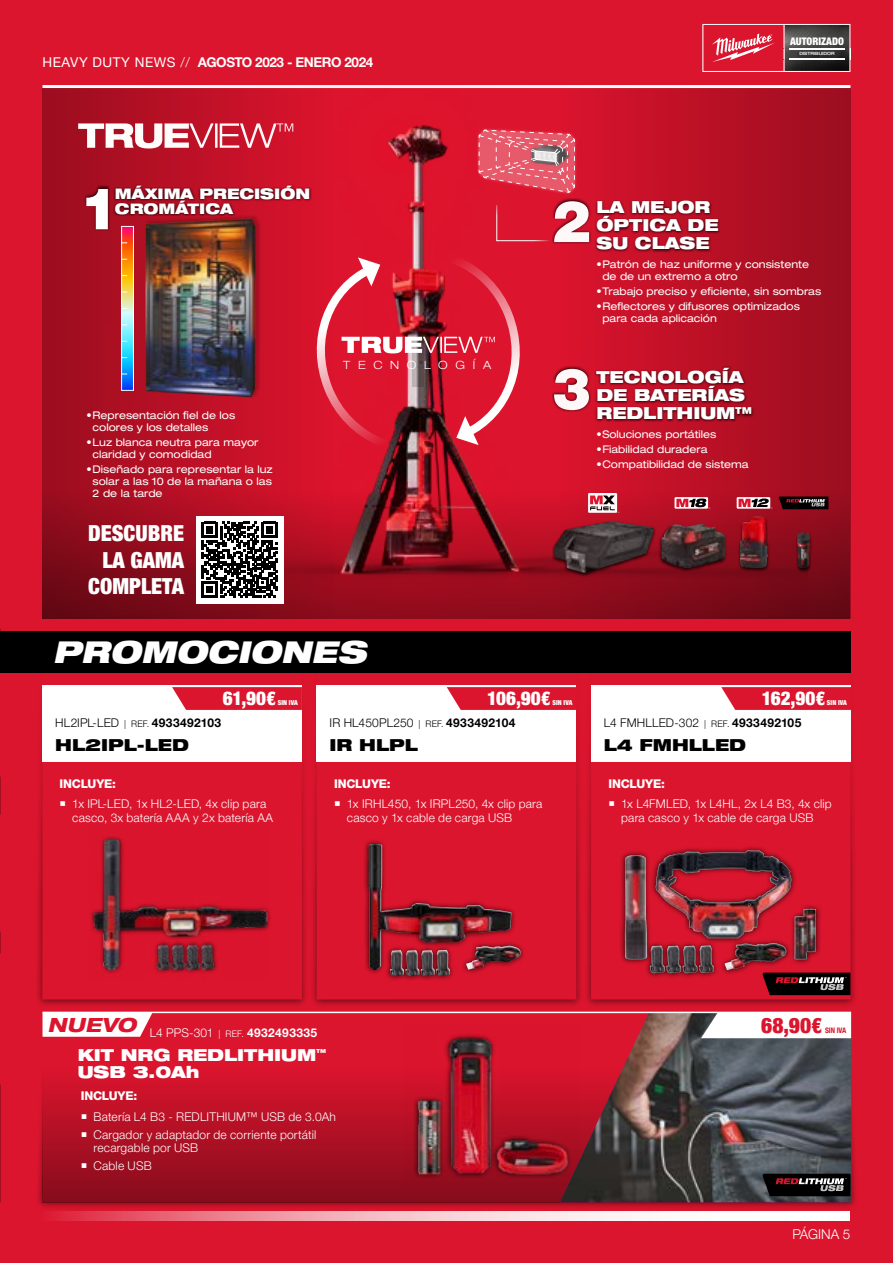
<style>
.page{position:relative;width:893px;height:1263px;background:#dc152e}
.page>*{position:absolute;margin:0;border:0;box-sizing:border-box;transform-origin:0 0}
.t1{font:900 57.9px "Helvetica Neue LTW1 G";color:#fff}
.t2{font:italic 900 expanded 30px "Helvetica Neue LTW1 G";letter-spacing:-.005em;color:#fff}
.t3{font:900 condensed 22.05px/26.5px "Helvetica Neue LTW1 G";color:#fff;text-align:right}
.t4{font:900 condensed 21.45px "Helvetica Neue LTW1 G";color:#dc152e}
.t5{font:italic 800 expanded 19.5px "Helvetica Neue LTW1 G";letter-spacing:.005em;color:#dc152e}
.t6{font:900 condensed 19.2px "Helvetica Neue LTW1 G";color:#fff}
.t7{font:900 expanded 16.5px/18px "Helvetica Neue LTW1 G";color:#fff}
.t8{font:900 expanded 16.5px "Helvetica Neue LTW1 G";color:#000}
.t9{font:900 expanded 14.55px "Helvetica Neue LTW1 G";color:#fff}
.t10{font:700 13.5px "Helvetica Neue LTW1 G";letter-spacing:-.03em;color:#fff}
.t11{font:300 13.5px "Helvetica Neue LTW1 G";color:#fff}
.t12{font:300 12px/13.5px "Helvetica Neue LTW1 G";letter-spacing:.015em;color:#fff}
.t13{font:300 12px "Helvetica Neue LTW1 G";letter-spacing:.01em;color:#000}
.t14{font:800 12px "Helvetica Neue LTW1 G";letter-spacing:-.015em;color:#fff}
.t15{font:700 12px "Helvetica Neue LTW1 G";letter-spacing:.03em;color:#fff}
.t16{font:300 expanded 11.25px "Helvetica Neue LT Com";letter-spacing:.68em;color:#fff}
.t17{font:expanded 10.5px/12px "Helvetica Neue LTW1 G";color:#fff}
.t18{font:900 condensed 10.5px "Helvetica Neue LT Com";color:#fff}
.t19{font:700 condensed 7.65px "Helvetica Neue LTW1 G";letter-spacing:-.01em;color:#dc152e}
.t20{font:900 condensed 6.75px "Helvetica Neue LTW1 G";letter-spacing:.01em;color:#fff}
.t21{font:500 expanded 4.35px "Helvetica Neue LT Com";letter-spacing:-.01em;color:#fff}
.s1{font-weight:400}
.s2{font-weight:300}
.s3{font-size:9px}
.s4{font-weight:700}
.s5{font-weight:300;font-size:9px}
</style>
<div class="page">
<hr style="left:43px;top:85px;width:807px;height:3px;background:#fff">
<svg style="left:53px;top:1211px;width:797px;height:9px;background:#f4bcc3"></svg>
<div style="left:310px;top:662px;width:273px;height:345px;background:#000;opacity:.5"></div>
<div style="left:317px;top:663px;width:259px;height:336px;background:#dc152e"></div>
<div style="left:36px;top:662px;width:273px;height:345px;background:#000;opacity:.5"></div>
<div style="left:43px;top:663px;width:259px;height:336px;background:#dc152e"></div>
<div style="left:36px;top:1045px;width:822px;height:165px;background:#000;opacity:.5"></div>
<div style="left:43px;top:1048px;width:808px;height:154px;background:#dc152e"></div>
<div style="left:584px;top:662px;width:273px;height:345px;background:#000;opacity:.5"></div>
<div style="left:591px;top:663px;width:259px;height:336px;background:#dc152e"></div>
<div style="left:317px;top:685px;width:259px;height:77px;background:#fff"></div>
<div style="left:43px;top:685px;width:259px;height:77px;background:#fff"></div>
<div style="left:591px;top:685px;width:259px;height:77px;background:#fff"></div>
<div style="left:89px;top:835px;width:183px;height:140px;background:#000;opacity:.75"></div>
<img style="left:89px;top:835px;width:179px;height:140px">
<div style="left:363px;top:839px;width:162px;height:143px;background:#000;opacity:.75"></div>
<img style="left:368px;top:844px;width:40px;height:126px">
<div style="left:619px;top:845px;width:202px;height:133px;background:#000;opacity:.75"></div>
<img style="left:670px;top:850px;width:81px;height:5px">
<svg style="left:172px;top:687px;width:130px;height:23px;background:#de233b"></svg>
<svg style="left:447px;top:687px;width:130px;height:23px;background:#de233a"></svg>
<svg style="left:721px;top:687px;width:130px;height:23px;background:#de243b"></svg>
<div style="left:0;top:631px;width:850px;height:42px;background:#000"></div>
<div style="left:43px;top:1067px;width:808px;height:135px;background:linear-gradient(to bottom,#db142d,#860c1c)"></div>
<svg style="left:807px;top:88px;width:43px;height:531px;background:#970d1f"></svg>
<img style="left:560px;top:1013px;width:291px;height:189px">
<svg style="left:807px;top:496px;width:21px;height:13px"></svg>
<svg style="left:763px;top:1174px;width:87px;height:22px;background:#2e2425"></svg>
<svg style="left:763px;top:972px;width:87px;height:23px;background:#362023"></svg>
<div style="left:796px;top:531px;width:17px;height:42px;background:#000;opacity:.75"></div>
<img style="left:43px;top:85px;width:764px;height:534px">
<hr style="left:43px;top:1012px;width:808px;height:1px;background:#fff">
<svg style="left:702px;top:24px;width:148px;height:48px"></svg>
<img style="left:783px;top:49px;width:67px;height:10px">
<img style="left:790px;top:49px;width:54px;height:1px">
<img style="left:790px;top:59px;width:54px;height:1px">
<svg style="left:737px;top:497px;width:33px;height:12px"></svg>
<svg style="left:738px;top:498px;width:34px;height:11px"></svg>
<div style="left:674px;top:497px;width:34px;height:12px;background:#fff"></div>
<svg style="left:676px;top:498px;width:34px;height:11px"></svg>
<div style="left:595px;top:200px;width:125px;height:53px;background:#000;opacity:.75"></div>
<div style="left:594px;top:366px;width:160px;height:55px;background:#000;opacity:.75"></div>
<div style="left:114px;top:184px;width:198px;height:32px;background:#000;opacity:.75"></div>
<div style="left:84px;top:186px;width:26px;height:45px;background:#000;opacity:.75"></div>
<div style="left:145px;top:215px;width:116px;height:183px;background:#000;opacity:.2"></div>
<img style="left:145px;top:218px;width:111px;height:179px">
<svg style="left:123px;top:228px;width:9px;height:160px"></svg>
<div style="left:121px;top:226px;width:13px;height:164px;border:1px solid #fff"></div>
<img style="left:576px;top:138px;width:5px;height:29px">
<svg style="left:477px;top:128px;width:99px;height:66px"></svg>
<svg style="left:479px;top:130px;width:96px;height:63px;background:#df6271"></svg>
<svg style="left:309px;top:205px;width:241px;height:257px"></svg>
<div style="left:489px;top:199px;width:16px;height:16px;background:#dc152e"></div>
<div style="left:534px;top:233px;width:16px;height:16px;background:#dc152e"></div>
<svg style="left:43px;top:1013px;width:109px;height:24px;background:#fcf0f1"></svg>
<div style="left:196px;top:516px;width:87px;height:87px;background:#fff"></div>
<svg style="left:202px;top:522px;width:76px;height:76px"></svg>
<div style="left:701px;top:1013px;width:150px;height:25px;background:#fff"></div>
<img style="left:402px;top:1025px;width:177px;height:161px">
<p class="t10" style="left:43px;top:54px;width:332px"><span class="s1">HEAVY DUTY NEWS</span> <span class="s2">//</span> AGOSTO 2023 - ENERO 2024</p>
<h3 class="t9" style="left:115px;top:184px;width:197px">MÁXIMA PRECISIÓN</h3>
<h1 class="t1" style="left:80px;top:174px;width:40px">1</h1>
<h3 class="t9" style="left:115px;top:199px;width:120px">CROMÁTICA</h3>
<p class="t17" style="left:93px;top:409px;width:144px;text-indent:-6px">•Representación fiel de los colores y los detalles</p>
<p class="t17" style="left:93px;top:436px;width:167px;text-indent:-6px">•Luz blanca neutra para mayor claridad y comodidad</p>
<p class="t17" style="left:93px;top:463px;width:182px;text-align:justify;text-indent:-6px">•Diseñado para representar la luz solar a las 10 de la mañana o las 2 de la tarde</p>
<h3 class="t3" style="left:88px;top:520px;width:98px">DESCUBRE<br>LA GAMA<br>COMPLETA</h3>
<p class="t16" style="left:343px;top:358px;width:150px">TECNOLOGÍA</p>
<h2 class="t2" style="left:53px;top:632px;width:315px">PROMOCIONES</h2>
<h3 class="t7" style="left:596px;top:198px;width:123px">LA MEJOR<br>ÓPTICA DE<br>SU CLASE</h3>
<h1 class="t1" style="left:552px;top:187px;width:40px">2</h1>
<p class="t18" style="left:790px;top:35px;width:55px">AUTORIZADO</p>
<p class="t21" style="left:799px;top:51px;width:37px">DISTRIBUIDOR</p>
<p class="t17" style="left:602px;top:258px;width:208px;text-indent:-6px">•Patrón de haz uniforme y consistente de de un extremo a otro</p>
<p class="t17" style="left:596px;top:285px;width:226px">•Trabajo preciso y eficiente, sin sombras</p>
<p class="t17" style="left:602px;top:300px;width:199px;text-indent:-6px">•Reflectores y difusores optimizados para cada aplicación</p>
<h3 class="t7" style="left:596px;top:368px;width:157px">TECNOLOGÍA<br>DE BATERÍAS<br>REDLITHIUM™</h3>
<h1 class="t1" style="left:552px;top:354px;width:40px">3</h1>
<p class="t17" style="left:596px;top:428px;width:122px">•Soluciones portátiles</p>
<p class="t17" style="left:596px;top:443px;width:113px">•Fiabilidad duradera</p>
<p class="t17" style="left:596px;top:458px;width:154px">•Compatibilidad de sistema</p>
<h3 class="t6" style="left:223px;top:686px;width:55px">61,90€</h3>
<p class="t20" style="left:278px;top:698px;width:22px">SIN IVA</p>
<h3 class="t6" style="left:487px;top:686px;width:65px">106,90€</h3>
<p class="t20" style="left:552px;top:698px;width:22px">SIN IVA</p>
<h3 class="t6" style="left:762px;top:686px;width:65px">162,90€</h3>
<p class="t20" style="left:827px;top:698px;width:22px">SIN IVA</p>
<p class="t13" style="left:55px;top:716px;width:167px">HL2IPL-LED <span class="s3">| REF.</span> <span class="s4">4933492103</span></p>
<h3 class="t8" style="left:55px;top:735px;width:135px">HL2IPL-LED</h3>
<p class="t14" style="left:60px;top:776px;width:58px">INCLUYE:</p>
<p class="t12" style="left:72px;top:797px;width:202px;text-indent:-13px">○ 1x IPL-LED, 1x HL2-LED, 4x clip para casco, 3x batería AAA y 2x batería AA</p>
<p class="t13" style="left:330px;top:716px;width:188px">IR HL450PL250 <span class="s3">| REF.</span> <span class="s4">4933492104</span></p>
<h3 class="t8" style="left:330px;top:735px;width:90px">IR HLPL</h3>
<p class="t14" style="left:334px;top:776px;width:58px">INCLUYE:</p>
<p class="t12" style="left:347px;top:797px;width:197px;text-indent:-13px">○ 1x IRHL450, 1x IRPL250, 4x clip para casco y 1x cable de carga USB</p>
<p class="t13" style="left:604px;top:716px;width:199px">L4 FMHLLED-302 <span class="s3">| REF.</span> <span class="s4">4933492105</span></p>
<h3 class="t8" style="left:604px;top:735px;width:144px">L4 FMHLLED</h3>
<p class="t14" style="left:608px;top:776px;width:58px">INCLUYE:</p>
<p class="t12" style="left:608px;top:797px;width:225px;text-align:center">○ 1x L4FMLED, 1x L4HL, 2x L4 B3, 4x clip para casco y 1x cable de carga USB</p>
<h3 class="t5" style="left:48px;top:1012px;width:90px">NUEVO</h3>
<h3 class="t4" style="left:761px;top:1013px;width:63px">68,90€</h3>
<p class="t19" style="left:825px;top:1026px;width:23px">SIN IVA</p>
<p class="t15" style="left:150px;top:1025px;width:169px"><span class="s2">L4 PPS-301</span> <span class="s5">| REF.</span> 4932493335</p>
<h3 class="t7" style="left:78px;top:1046px;width:250px;line-height:16.5px">KIT NRG REDLITHIUM<sup>™<br></sup>USB 3.0Ah</h3>
<p class="t14" style="left:81px;top:1089px;width:58px">INCLUYE:</p>
<p class="t12" style="left:81px;top:1110px;width:257px">○ Batería L4 B3 - REDLITHIUM™ USB de 3.0Ah</p>
<p class="t12" style="left:94px;top:1127px;width:224px;text-indent:-13px">○ Cargador y adaptador de corriente portátil recargable por USB</p>
<p class="t12" style="left:81px;top:1159px;width:72px">○ Cable USB</p>
<p class="t11" style="left:792px;top:1226px;width:60px">PÁGINA 5</p>
</div>
